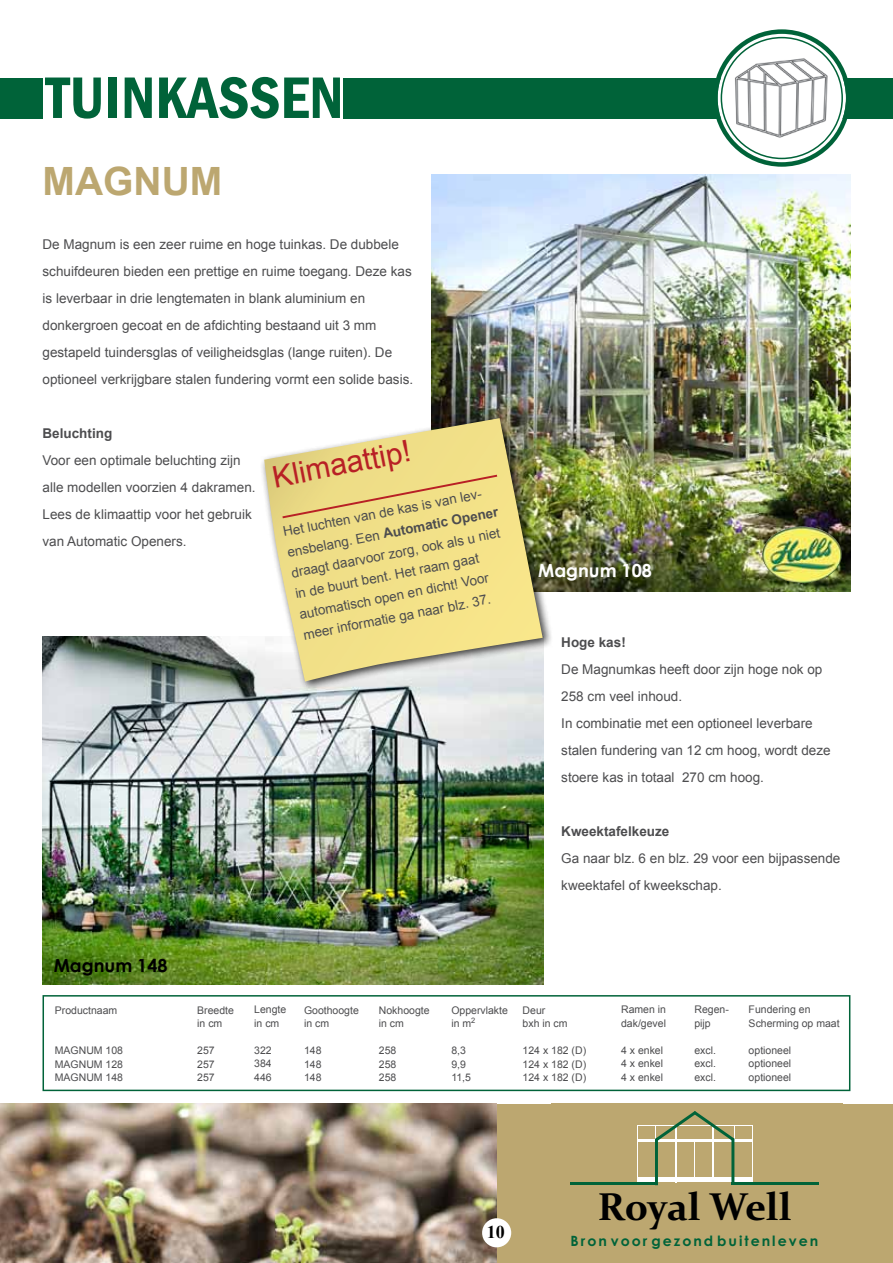
<style>
.page{position:relative;width:893px;height:1263px;background:#fff}
.page>*{position:absolute;margin:0;border:0;box-sizing:border-box;transform-origin:0 0}
.t1{font:600 condensed 60.75px "Franklin Gothic";color:#006339}
.t2{font:700 39px "Constantia";letter-spacing:-.015em;color:#000}
.t3{font:700 39px "Arial";color:#bca770}
.t4{font:30px "Arial";color:#b82025}
.t5{font:700 18px "Century Gothic";color:#fff}
.t6{font:700 18px "Century Gothic";color:#000}
.t7{font:700 18px "Times New Roman";color:#000}
.t8{font:700 14.25px "Century Gothic";letter-spacing:.14em;color:#006339}
.t9{font:13.5px/27px "Arial";color:#4d4d4f}
.t10{font:700 13.5px "Arial";color:#4d4d4f}
.t11{font:10.5px/13.5px "Arial";color:#4d4d4f}
.s1{font-weight:700}
</style>
<div class="page">
<div style="left:0;top:1104px;width:893px;height:159px;background:#bca770"></div>
<hr style="left:712px;top:1126px;width:2px;height:56px;background:#fff">
<hr style="left:637px;top:1139px;width:115px;height:2px;background:#fff">
<div style="left:637px;top:1177px;width:115px;height:5px;background:#fff"></div>
<hr style="left:694px;top:1140px;width:1px;height:40px;background:#fff">
<hr style="left:637px;top:1125px;width:1px;height:59px;background:#fff">
<hr style="left:637px;top:1125px;width:115px;height:1px;background:#fff">
<hr style="left:752px;top:1125px;width:1px;height:60px;background:#fff">
<hr style="left:675px;top:1126px;width:2px;height:56px;background:#fff">
<hr style="left:731px;top:1139px;width:3px;height:45px;background:#006339">
<hr style="left:655px;top:1139px;width:3px;height:46px;background:#006339">
<svg style="left:655px;top:1111px;width:80px;height:30px"></svg>
<hr style="left:570px;top:1182px;width:88px;height:3px;background:#006339">
<hr style="left:731px;top:1182px;width:88px;height:3px;background:#006339">
<div style="left:344px;top:78px;width:549px;height:40px;background:#006339"></div>
<svg style="left:718px;top:34px;width:128px;height:128px"></svg>
<div style="left:713px;top:29px;width:137px;height:138px;border:4px solid #006339;border-radius:50%"></div>
<img style="left:724px;top:41px;width:117px;height:116px">
<img style="left:0;top:1104px;width:497px;height:159px">
<div style="left:482px;top:1218px;width:29px;height:29px;background:#fff;border-radius:50%"></div>
<div style="left:0;top:78px;width:43px;height:40px;background:#006339"></div>
<div style="left:43px;top:995px;width:807px;height:96px;border:2px solid #006339"></div>
<img style="left:432px;top:174px;width:419px;height:417px">
<img style="left:762px;top:526px;width:80px;height:57px">
<img style="left:43px;top:637px;width:500px;height:347px">
<div style="left:259px;top:413px;width:294px;height:279px;background:#000;opacity:.75"></div>
<svg style="left:264px;top:460px;width:279px;height:221px;background:#e5d893"></svg>
<svg style="left:282px;top:475px;width:215px;height:43px;background:#ecd481"></svg>
<h1 class="t1" style="left:46px;top:57px;width:299px">TUINKASSEN</h1>
<h2 class="t3" style="left:43px;top:156px;width:181px">MAGNUM</h2>
<p class="t9" style="left:43px;top:231px;width:372px">De Magnum is een zeer ruime en hoge tuinkas. De dubbele schuifdeuren bieden een prettige en ruime toegang. Deze kas is leverbaar in drie lengtematen in blank aluminium en donkergroen gecoat en de afdichting bestaand uit 3 mm gestapeld tuindersglas of veiligheidsglas (lange ruiten). De optioneel verkrijgbare stalen fundering vormt een solide basis.</p>
<p class="t10" style="left:43px;top:425px;width:71px">Beluchting</p>
<p class="t9" style="left:43px;top:447px;width:215px">Voor een optimale beluchting zijn alle modellen voorzien 4 dakramen.<br>Lees de klimaattip voor het gebruik van Automatic Openers.</p>
<h3 class="t4" style="left:269px;top:458px;width:142px;rotate:-11deg">Klimaattip!</h3>
<p class="t9" style="left:281px;top:522px;width:216px;line-height:21px;rotate:-11deg">Het luchten van de kas is van lev&shy;ensbelang. Een <span class="s1">Automatic Opener </span>draagt daarvoor zorg, ook als u niet in de buurt bent. Het raam gaat automatisch open en dicht! Voor meer informatie ga naar blz. 37.</p>
<h3 class="t5" style="left:538px;top:557px;width:115px">Magnum 108</h3>
<p class="t10" style="left:561px;top:633px;width:66px">Hoge kas!</p>
<p class="t9" style="left:561px;top:655px;width:271px">De Magnumkas heeft door zijn hoge nok op 258 cm veel inhoud.<br>In combinatie met een optioneel leverbare stalen fundering van 12 cm hoog, wordt deze stoere kas in totaal 270 cm hoog.</p>
<p class="t10" style="left:561px;top:822px;width:110px">Kweektafelkeuze</p>
<p class="t9" style="left:561px;top:844px;width:281px">Ga naar blz. 6 en blz. 29 voor een bijpassende kweektafel of kweekschap.</p>
<h3 class="t6" style="left:54px;top:951px;width:115px">Magnum 148</h3>
<p class="t11" style="left:55px;top:1003px;width:64px">Productnaam</p>
<p class="t11" style="left:55px;top:1044px;width:70px;text-align:justify">MAGNUM 108<br>MAGNUM 128<br>MAGNUM 148</p>
<p class="t11" style="left:197px;top:1003px;width:38px">Breedte in cm</p>
<p class="t11" style="left:197px;top:1044px;width:19px;text-align:justify">257<br>257<br>257</p>
<p class="t11" style="left:254px;top:1003px;width:34px">Lengte in cm</p>
<p class="t11" style="left:254px;top:1043px;width:19px;text-align:justify">322<br>384<br>446</p>
<p class="t11" style="left:304px;top:1003px;width:56px">Goothoogte in cm</p>
<p class="t11" style="left:304px;top:1044px;width:19px;text-align:justify">148<br>148<br>148</p>
<p class="t11" style="left:379px;top:1003px;width:52px">Nokhoogte in cm</p>
<p class="t11" style="left:379px;top:1044px;width:19px;text-align:justify">258<br>258<br>258</p>
<p class="t11" style="left:451px;top:1003px;width:58px">Oppervlakte in m<sup>2</sup></p>
<p class="t11" style="left:451px;top:1044px;width:21px">8,3<br>9,9<br>11,5</p>
<p class="t11" style="left:523px;top:1003px;width:46px">Deur<br>bxh in cm</p>
<p class="t11" style="left:523px;top:1044px;width:65px;text-align:justify">124 x 182 (D)<br>124 x 182 (D)<br>124 x 182 (D)</p>
<p class="t11" style="left:621px;top:1003px;width:46px">Ramen in dak/gevel</p>
<p class="t11" style="left:621px;top:1043px;width:44px;text-align:justify">4 x enkel 4 x enkel 4 x enkel</p>
<p class="t11" style="left:694px;top:1003px;width:36px">Regen&shy;pijp</p>
<p class="t11" style="left:694px;top:1043px;width:23px;text-align:justify">excl. excl. excl.</p>
<p class="t11" style="left:749px;top:1003px;width:93px">Fundering en<br>Scherming op maat</p>
<p class="t11" style="left:749px;top:1043px;width:44px;text-align:justify">optioneel optioneel optioneel</p>
<h3 class="t7" style="left:487px;top:1219px;width:19px">10</h3>
<h2 class="t2" style="left:598px;top:1179px;width:195px">Royal Well</h2>
<p class="t8" style="left:571px;top:1230px;width:249px">Bron voor gezond buitenleven</p>
</div>
